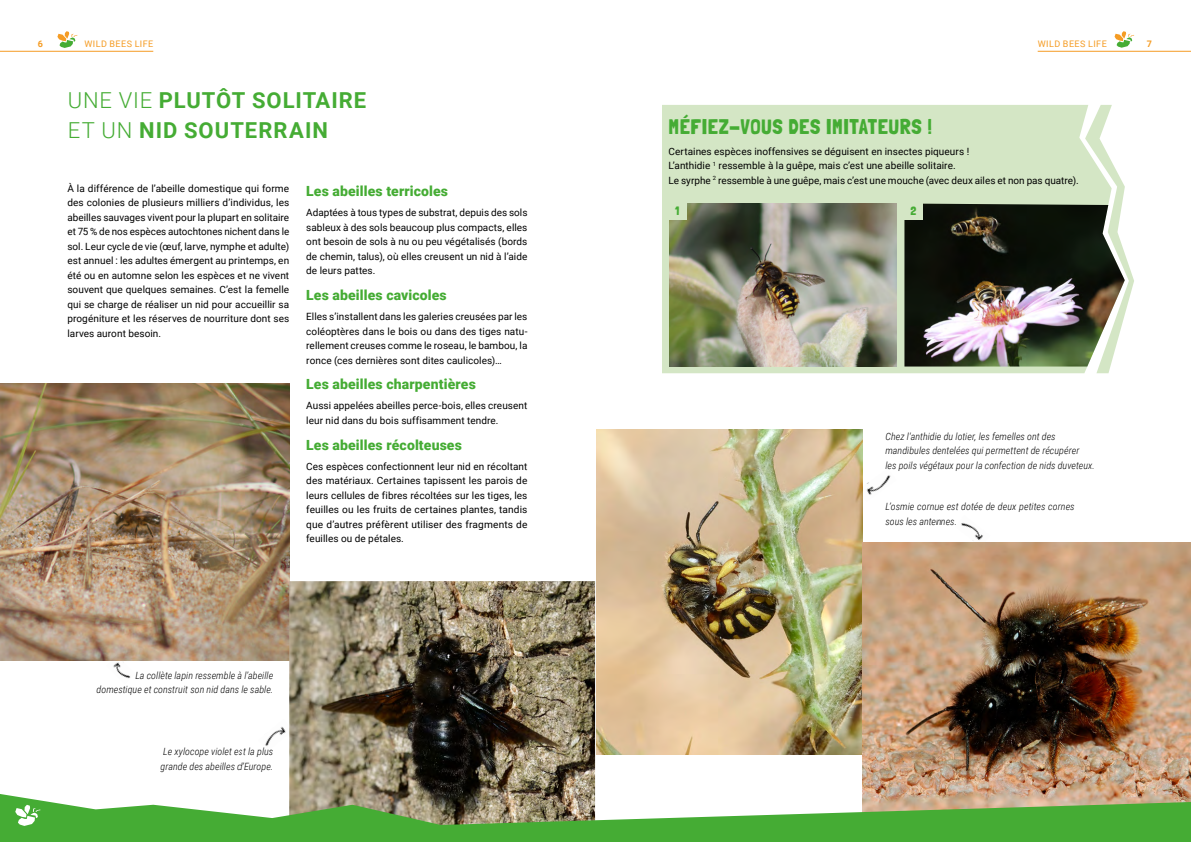
<style>
.page{position:relative;width:1191px;height:842px;background:#fff}
.page>*{position:absolute;margin:0;border:0;box-sizing:border-box;transform-origin:0 0}
.t1{font:700 22px/30px "Roboto";letter-spacing:.045em;color:#45ac34}
.t2{font:21.3px "Londrina Solid";letter-spacing:.025em;color:#45ac34}
.t3{font:900 14px "Roboto";letter-spacing:.01em;color:#45ac34}
.t4{font:11.9px "Londrina Solid";color:#45ac34}
.t5{font:10px/14.5px "Roboto";letter-spacing:.005em;color:#000;text-align:justify}
.t6{font:italic 300 10px/14.5px "Roboto Condensed";letter-spacing:.005em;color:#000}
.t7{font:9px "Roboto";letter-spacing:.05em;color:#f59c24}
.t8{font:700 9px "Roboto";color:#f59c24}
.s1{font-weight:300}
</style>
<div class="page">
<img style="left:0;top:383px;width:289px;height:277px">
<img style="left:596px;top:429px;width:266px;height:325px">
<img style="left:289px;top:581px;width:306px;height:213px">
<img style="left:862px;top:542px;width:329px;height:252px">
<img style="left:265px;top:719px;width:28px;height:32px">
<img style="left:955px;top:523px;width:35px;height:24px">
<img style="left:857px;top:468px;width:34px;height:34px">
<img style="left:106px;top:655px;width:29px;height:24px">
<hr style="left:0;top:51px;width:153px;height:1px;background:#f59c24">
<hr style="left:1037px;top:51px;width:154px;height:1px;background:#f59c24">
<svg style="left:57px;top:31px;width:20px;height:17px"></svg>
<svg style="left:1114px;top:31px;width:20px;height:17px"></svg>
<svg style="left:0;top:794px;width:1191px;height:48px;fill:#45ac34"></svg>
<svg style="left:15px;top:805px;width:25px;height:21px"></svg>
<svg style="left:662px;top:105px;width:472px;height:268px;background:#d6e6c8"></svg>
<img style="left:669px;top:204px;width:227px;height:162px">
<img style="left:904px;top:204px;width:220px;height:162px">
<div style="left:668px;top:202px;width:19px;height:18px;background:#d4e6c5"></div>
<div style="left:903px;top:202px;width:20px;height:18px;background:#d4e6c5"></div>
<p class="t8" style="left:38px;top:37px;width:7px">6</p>
<p class="t7" style="left:84px;top:37px;width:70px">WILD BEES LIFE</p>
<p class="t7" style="left:1037px;top:37px;width:70px">WILD BEES LIFE</p>
<p class="t8" style="left:1147px;top:37px;width:7px">7</p>
<h1 class="t1" style="left:68px;top:84px;width:300px"><span class="s1">UNE VIE</span> PLUTÔT SOLITAIRE<br><span class="s1">ET UN</span> NID SOUTERRAIN</h1>
<p class="t5" style="left:67px;top:181px;width:223px">À la différence de l’abeille domestique qui forme des colonies de plusieurs milliers d’individus, les abeilles sauvages vivent pour la plupart en solitaire et 75 % de nos espèces autochtones nichent dans le sol. Leur cycle de vie (œuf, larve, nymphe et adulte) est annuel : les adultes émergent au printemps, en été ou en automne selon les espèces et ne vivent souvent que quelques semaines. C’est la femelle qui se charge de réaliser un nid pour accueillir sa progéniture et les réserves de nourriture dont ses larves auront besoin.</p>
<h3 class="t3" style="left:306px;top:181px;width:143px">Les abeilles terricoles</h3>
<p class="t5" style="left:306px;top:205px;width:223px">Adaptées à tous types de substrat, depuis des sols sableux à des sols beaucoup plus compacts, elles ont besoin de sols à nu ou peu végétalisés (bords de chemin, talus), où elles creusent un nid à l’aide de leurs pattes.</p>
<h3 class="t3" style="left:306px;top:285px;width:142px">Les abeilles cavicoles</h3>
<p class="t5" style="left:306px;top:309px;width:223px">Elles s’installent dans les galeries creusées par les coléoptères dans le bois ou dans des tiges natu&shy;rellement creuses comme le roseau, le bambou, la ronce (ces dernières sont dites caulicoles)…</p>
<h3 class="t3" style="left:306px;top:374px;width:171px">Les abeilles charpentières</h3>
<p class="t5" style="left:306px;top:398px;width:223px">Aussi appelées abeilles perce-bois, elles creusent leur nid dans du bois suffisamment tendre.</p>
<h3 class="t3" style="left:306px;top:435px;width:157px">Les abeilles récolteuses</h3>
<p class="t5" style="left:306px;top:459px;width:223px">Ces espèces confectionnent leur nid en récoltant des matériaux. Certaines tapissent les parois de leurs cellules de fibres récoltées sur les tiges, les feuilles ou les fruits de certaines plantes, tandis que d’autres préfèrent utiliser des fragments de feuilles ou de pétales.</p>
<p class="t6" style="left:97px;top:667px;width:178px;text-align:right">La collète lapin ressemble à l’abeille domestique et construit son nid dans le sable.</p>
<p class="t6" style="left:160px;top:744px;width:114px">Le xylocope violet est la plus grande des abeilles d’Europe.</p>
<h2 class="t2" style="left:668px;top:114px;width:265px">MÉFIEZ-VOUS DES IMITATEURS !</h2>
<p class="t5" style="left:668px;top:144px;width:412px;text-align:left">Certaines espèces inoffensives se déguisent en insectes piqueurs !<br>L’anthidie <sup>1</sup> ressemble à la guêpe, mais c’est une abeille solitaire.<br>Le syrphe <sup>2</sup> ressemble à une guêpe, mais c’est une mouche (avec deux ailes et non pas quatre).</p>
<p class="t4" style="left:675px;top:204px;width:6px">1</p>
<p class="t4" style="left:910px;top:204px;width:7px">2</p>
<p class="t6" style="left:885px;top:429px;width:211px">Chez l'anthidie du lotier, les femelles ont des mandibules dentelées qui permettent de récupérer<br>les poils végétaux pour la confection de nids duveteux.</p>
<p class="t6" style="left:885px;top:499px;width:191px">L’osmie cornue est dotée de deux petites cornes sous les antennes.</p>
</div>
